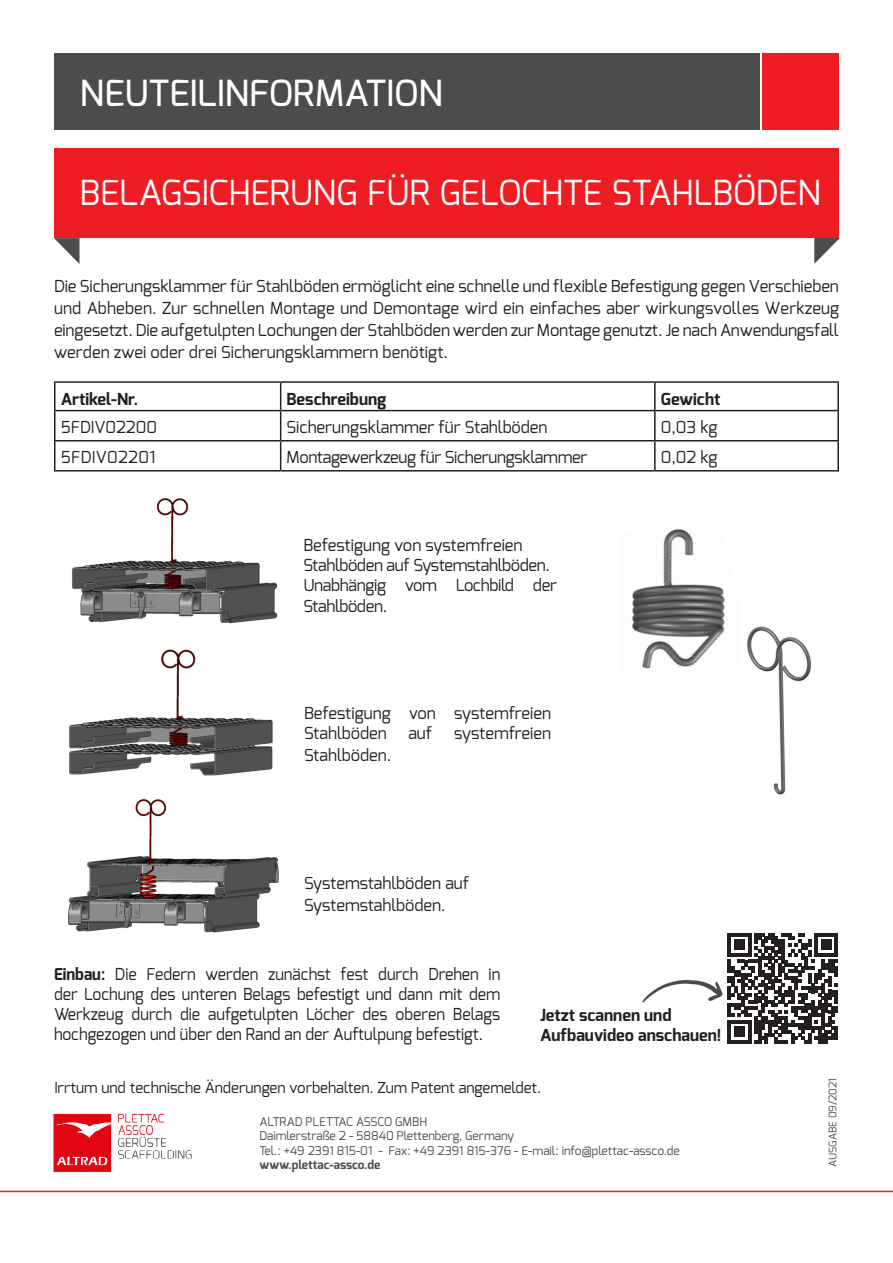
<style>
.page{position:relative;width:893px;height:1263px;background:#fff}
.page>*{position:absolute;margin:0;border:0;box-sizing:border-box;transform-origin:0 0}
.t1{font:500 36px "Exo";color:#fff}
.t2{font:34.5px "Exo";letter-spacing:-.005em;color:#fff}
.t3{font:16.5px/21.8px "Exo";color:#231f20}
.t4{font:16.5px/19.8px "Exo";color:#231f20;text-align:justify;scale:.96 1}
.t5{font:16.5px/19.8px "Exo";letter-spacing:-.02em;color:#231f20}
.t6{font:700 16.5px/19.8px "Exo";color:#231f20}
.t7{font:16.5px "Exo";letter-spacing:.02em;color:#231f20}
.t8{font:15px "Exo";color:#231f20}
.t9{font:12px/14.4px "Exo";color:#4b4c4d}
.t10{font:700 12px "Exo";color:#4b4c4d}
.t11{font:10.5px "Exo";color:#4b4c4d}
.s1{font-weight:700}
</style>
<div class="page">
<img style="left:642px;top:976px;width:86px;height:29px">
<div style="left:54px;top:149px;width:785px;height:89px;background:#ee1d23"></div>
<svg style="left:54px;top:238px;width:26px;height:26px"></svg>
<svg style="left:814px;top:238px;width:26px;height:26px"></svg>
<div style="left:54px;top:53px;width:706px;height:77px;background:#4b4c4d"></div>
<div style="left:762px;top:53px;width:77px;height:77px;background:#ee1d23"></div>
<hr style="left:0;top:1191px;width:893px;height:1px;background:#ee1d23">
<img style="left:53px;top:1113px;width:139px;height:59px">
<hr style="left:54px;top:381px;width:227px;height:2px;background:#231f20">
<hr style="left:54px;top:383px;width:2px;height:27px;background:#231f20">
<hr style="left:281px;top:381px;width:374px;height:2px;background:#231f20">
<hr style="left:655px;top:381px;width:184px;height:2px;background:#231f20">
<hr style="left:654px;top:383px;width:2px;height:27px;background:#231f20">
<hr style="left:837px;top:383px;width:2px;height:27px;background:#231f20">
<hr style="left:54px;top:410px;width:227px;height:1px;background:#231f20">
<hr style="left:54px;top:411px;width:2px;height:29px;background:#231f20">
<hr style="left:281px;top:410px;width:374px;height:1px;background:#231f20">
<hr style="left:655px;top:410px;width:184px;height:1px;background:#231f20">
<hr style="left:654px;top:411px;width:2px;height:29px;background:#231f20">
<hr style="left:837px;top:411px;width:2px;height:29px;background:#231f20">
<hr style="left:54px;top:440px;width:227px;height:1px;background:#231f20">
<hr style="left:54px;top:441px;width:2px;height:29px;background:#231f20">
<hr style="left:281px;top:440px;width:374px;height:1px;background:#231f20">
<svg style="left:280px;top:383px;width:1px;height:87px"></svg>
<hr style="left:655px;top:440px;width:184px;height:1px;background:#231f20">
<hr style="left:654px;top:441px;width:2px;height:29px;background:#231f20">
<hr style="left:837px;top:441px;width:2px;height:29px;background:#231f20">
<hr style="left:54px;top:470px;width:227px;height:1px;background:#231f20">
<hr style="left:281px;top:470px;width:374px;height:1px;background:#231f20">
<hr style="left:655px;top:470px;width:184px;height:1px;background:#231f20">
<img style="left:631px;top:528px;width:94px;height:141px">
<img style="left:69px;top:649px;width:204px;height:127px">
<img style="left:72px;top:498px;width:206px;height:126px">
<img style="left:68px;top:799px;width:211px;height:134px">
<img style="left:747px;top:626px;width:65px;height:169px">
<svg style="left:728px;top:933px;width:110px;height:110px"></svg>
<h1 class="t1" style="left:80px;top:70px;width:364px">NEUTEILINFORMATION</h1>
<h2 class="t2" style="left:80px;top:170px;width:743px">BELAGSICHERUNG FÜR GELOCHTE STAHLBÖDEN</h2>
<p class="t3" style="left:54px;top:275px;width:787px;text-align:justify">Die Sicherungsklammer für Stahlböden ermöglicht eine schnelle und flexible Befestigung gegen Verschieben und Abheben. Zur schnellen Montage und Demontage wird ein einfaches aber wirkungsvolles Werkzeug eingesetzt. Die aufgetulpten Lochungen der Stahlböden werden zur Montage genutzt. Je nach Anwendungsfall werden zwei oder drei Sicherungsklammern benötigt.</p>
<p class="t6" style="left:61px;top:389px;width:79px">Artikel-Nr.</p>
<p class="t6" style="left:287px;top:389px;width:101px">Beschreibung</p>
<p class="t6" style="left:661px;top:389px;width:61px">Gewicht</p>
<p class="t3" style="left:61px;top:416px;width:98px">5FDIV02200</p>
<p class="t3" style="left:287px;top:416px;width:262px">Sicherungsklammer für Stahlböden</p>
<p class="t3" style="left:661px;top:416px;width:58px">0,03 kg</p>
<p class="t7" style="left:61px;top:447px;width:96px">5FDIV02201</p>
<p class="t5" style="left:287px;top:447px;width:302px">Montagewerkzeug für Sicherungsklammer</p>
<p class="t3" style="left:661px;top:446px;width:58px">0,02 kg</p>
<p class="t5" style="left:303px;top:535px;width:255px">Befestigung von systemfreien<br>Stahlböden auf Systemstahlböden.<br>Unabhängig vom Lochbild der</p>
<p class="t5" style="left:303px;top:596px;width:85px">Stahlböden.</p>
<p class="t3" style="left:304px;top:703px;width:249px;line-height:19.8px">Befestigung von systemfreien<br>Stahlböden</p>
<p class="t3" style="left:408px;top:722px;width:26px">auf</p>
<p class="t3" style="left:454px;top:722px;width:99px">systemfreien</p>
<p class="t3" style="left:304px;top:744px;width:89px">Stahlböden.</p>
<p class="t3" style="left:304px;top:872px;width:167px">Systemstahlböden auf<br>Systemstahlböden.</p>
<p class="t4" style="left:54px;top:964px;width:466px"><span class="s1">Einbau:</span> Die Federn werden zunächst fest durch Drehen in der Lochung des unteren Belags befestigt und dann mit dem Werkzeug durch die aufgetulpten Löcher des oberen Belags hochgezogen und über den Rand an der Auftulpung befestigt.</p>
<p class="t6" style="left:540px;top:1005px;width:183px">Jetzt scannen und<br>Aufbauvideo anschauen!</p>
<p class="t8" style="left:54px;top:1078px;width:488px">Irrtum und technische Änderungen vorbehalten. Zum Patent angemeldet.</p>
<p class="t9" style="left:259px;top:1114px;width:422px">ALTRAD PLETTAC ASSCO GMBH<br>Daimlerstraße 2 - 58840 Plettenberg, Germany<br>Tel.: +49 2391 815-01 - Fax: +49 2391 815-376 - E-mail: info@plettac-assco.de</p>
<p class="t10" style="left:259px;top:1157px;width:122px">www.plettac-assco.de</p>
<p class="t11" style="left:826px;top:1166px;width:90px;rotate:-90deg">AUSGABE 09/2021</p>
</div>
